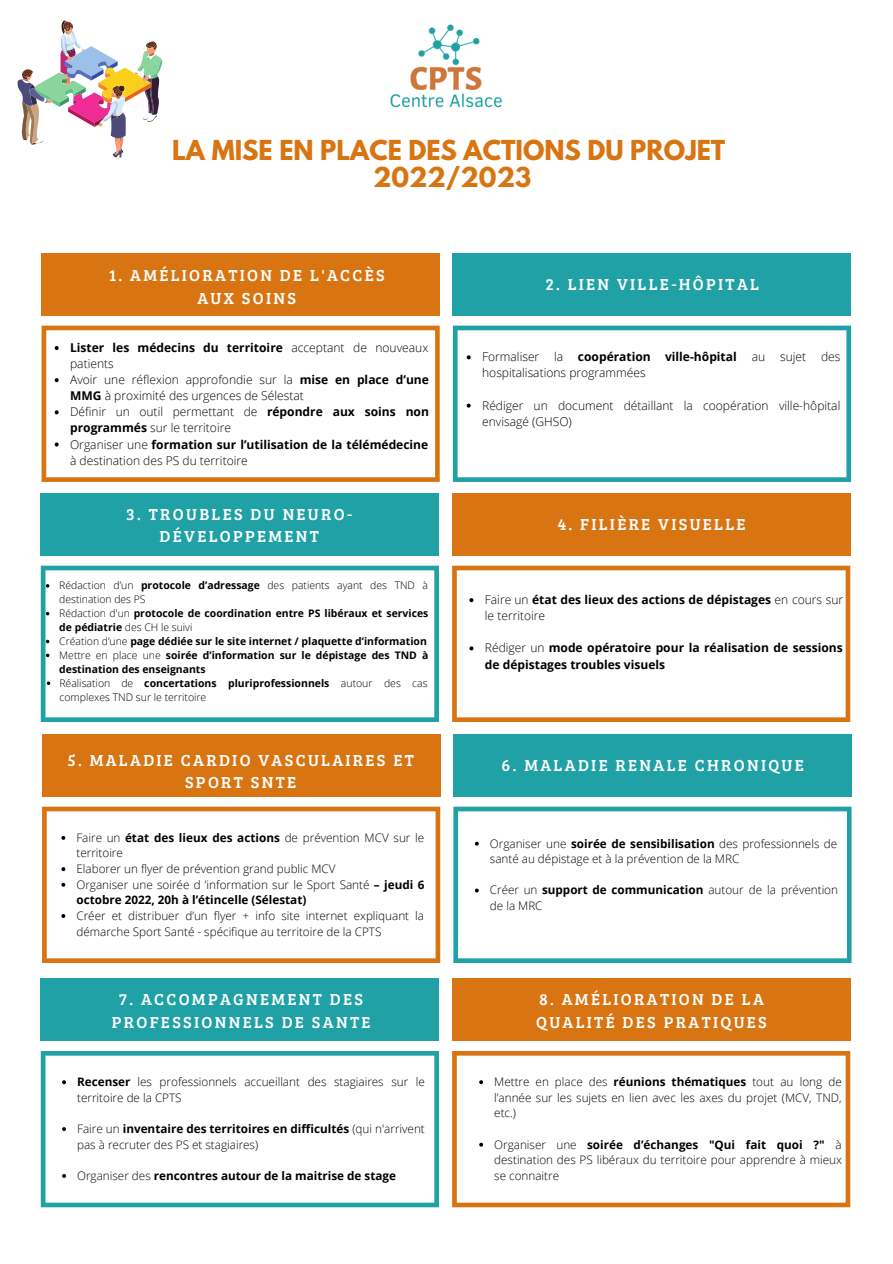
<style>
.page{position:relative;width:893px;height:1264px;background:#fff}
.page>*{position:absolute;margin:0;border:0;box-sizing:border-box;transform-origin:0 0}
.t1{font:700 24.3px/27px "League Spartan";color:#d87512;text-align:center}
.t2{font:16.5px/22.5px "Bree Serif";letter-spacing:.14em;color:#fff;text-align:center}
.t3{font:300 12px/16px "Open Sans";color:#000}
.t4{font:700 12px/16px "Open Sans";color:#000}
.t5{font:300 11.7px/15.6px "Open Sans";color:#000}
.t6{font:700 11.7px "Open Sans";color:#000}
.t7{font:700 10.5px/14px "Open Sans";color:#000}
.s1{font-weight:700}
.s2{font-weight:300}
</style>
<div class="page">
<img style="left:390px;top:24px;width:112px;height:84px">
<div style="left:42px;top:253px;width:397px;height:62px;background:#d87512"></div>
<svg style="left:42px;top:325px;width:397px;height:157px"></svg>
<div style="left:453px;top:253px;width:398px;height:62px;background:#20a1a6"></div>
<svg style="left:453px;top:325px;width:398px;height:157px"></svg>
<div style="left:41px;top:493px;width:398px;height:62px;background:#20a1a6"></div>
<svg style="left:41px;top:565px;width:398px;height:157px"></svg>
<div style="left:453px;top:734px;width:398px;height:62px;background:#20a1a6"></div>
<svg style="left:453px;top:806px;width:398px;height:157px"></svg>
<div style="left:452px;top:493px;width:398px;height:62px;background:#d87512"></div>
<svg style="left:452px;top:565px;width:398px;height:157px"></svg>
<div style="left:42px;top:734px;width:398px;height:62px;background:#d87512"></div>
<svg style="left:42px;top:806px;width:398px;height:157px"></svg>
<div style="left:41px;top:978px;width:398px;height:62px;background:#20a1a6"></div>
<svg style="left:41px;top:1051px;width:398px;height:156px"></svg>
<div style="left:452px;top:978px;width:398px;height:62px;background:#d87512"></div>
<svg style="left:452px;top:1051px;width:398px;height:156px"></svg>
<svg style="left:17px;top:20px;width:145px;height:138px"></svg>
<svg style="left:55px;top:346px;width:4px;height:4px"></svg>
<svg style="left:55px;top:378px;width:4px;height:4px"></svg>
<svg style="left:55px;top:410px;width:4px;height:4px"></svg>
<svg style="left:55px;top:442px;width:4px;height:4px"></svg>
<svg style="left:466px;top:355px;width:4px;height:4px"></svg>
<svg style="left:466px;top:403px;width:4px;height:4px"></svg>
<svg style="left:46px;top:639px;width:3px;height:4px"></svg>
<svg style="left:46px;top:653px;width:3px;height:4px"></svg>
<svg style="left:47px;top:681px;width:3px;height:4px"></svg>
<svg style="left:469px;top:598px;width:4px;height:4px"></svg>
<svg style="left:469px;top:646px;width:4px;height:4px"></svg>
<svg style="left:61px;top:836px;width:4px;height:3px"></svg>
<svg style="left:61px;top:867px;width:4px;height:4px"></svg>
<svg style="left:61px;top:882px;width:4px;height:4px"></svg>
<svg style="left:61px;top:914px;width:4px;height:4px"></svg>
<svg style="left:475px;top:841px;width:3px;height:4px"></svg>
<svg style="left:475px;top:888px;width:3px;height:4px"></svg>
<svg style="left:62px;top:1080px;width:4px;height:4px"></svg>
<svg style="left:62px;top:1127px;width:4px;height:3px"></svg>
<svg style="left:62px;top:1173px;width:4px;height:4px"></svg>
<svg style="left:479px;top:1080px;width:4px;height:4px"></svg>
<svg style="left:479px;top:1142px;width:4px;height:4px"></svg>
<h1 class="t1" style="left:172px;top:140px;width:554px">LA MISE EN PLACE DES ACTIONS DU PROJET<br>2022/2023</h1>
<h2 class="t2" style="left:109px;top:263px;width:277px">1. AMÉLIORATION DE L'ACCÈS<br>AUX SOINS</h2>
<h2 class="t2" style="left:545px;top:272px;width:215px">2. LIEN VILLE-HÔPITAL</h2>
<p class="t3" style="left:70px;top:339px;width:360px"><span class="s1">Lister les médecins du territoire</span> acceptant de nouveaux patients<br>Avoir une réflexion approfondie sur la <span class="s1">mise en place d’une MMG</span> à proximité des urgences de Sélestat<br>Définir un outil permettant de <span class="s1">répondre aux soins non programmés</span> sur le territoire<br>Organiser une <span class="s1">formation sur l’utilisation de la télémédecine </span>à destination des PS du territoire</p>
<p class="t3" style="left:482px;top:349px;width:360px">Formaliser la <span class="s1">coopération ville-hôpital</span> au sujet des hospitalisations programmées</p>
<p class="t3" style="left:482px;top:397px;width:359px">Rédiger un document détaillant la coopération ville-hôpital envisagé (GHSO)</p>
<h2 class="t2" style="left:126px;top:502px;width:227px">3. TROUBLES DU NEURO-<br>DÉVELOPPEMENT</h2>
<p class="t7" style="left:59px;top:578px;width:370px"><span class="s2">Rédaction d’un</span> protocole d’adressage <span class="s2">des patients ayant des TND à destination des PS<br>Rédaction d'un</span> protocole de coordination entre PS libéraux et services de pédiatrie <span class="s2">des CH le suivi<br>Création d’une</span> page dédiée sur le site internet / plaquette d’information <span class="s2">Mettre en place une</span> soirée d’information sur le dépistage des TND à destination des enseignants<br><span class="s2">Réalisation de</span> concertations pluriprofessionnels <span class="s2">autour des cas complexes TND sur le territoire</span></p>
<h2 class="t2" style="left:67px;top:747px;width:348px">5. MALADIE CARDIO VASCULAIRES ET<br>SPORT SNTE</h2>
<p class="t5" style="left:76px;top:829px;width:349px">Faire un <span class="s1">état des lieux des actions</span> de prévention MCV sur le territoire<br>Elaborer un flyer de prévention grand public MCV<br>Organiser une soirée d ’information sur le Sport Santé <span class="s1">– jeudi 6 octobre 2022, 20h à l’étincelle (Sélestat)</span></p>
<p class="t5" style="left:76px;top:907px;width:349px">Créer et distribuer d’un flyer + info site internet expliquant la démarche Sport Santé - spécifique au territoire de la CPTS</p>
<h2 class="t2" style="left:557px;top:512px;width:190px">4. FILIÈRE VISUELLE</h2>
<p class="t4" style="left:485px;top:591px;width:360px"><span class="s2">Faire un</span> état des lieux des actions de dépistages <span class="s2">en cours sur le territoire</span></p>
<p class="t4" style="left:485px;top:639px;width:359px"><span class="s2">Rédiger un</span> mode opératoire pour la réalisation de sessions de dépistages troubles visuels</p>
<h2 class="t2" style="left:501px;top:753px;width:304px">6. MALADIE RENALE CHRONIQUE</h2>
<p class="t5" style="left:490px;top:835px;width:349px">Organiser une <span class="s1">soirée de sensibilisation</span> des professionnels de santé au dépistage et à la prévention de la MRC</p>
<p class="t5" style="left:490px;top:882px;width:349px">Créer un <span class="s1">support de communication</span> autour de la prévention de la MRC</p>
<h2 class="t2" style="left:112px;top:987px;width:260px">7. ACCOMPAGNEMENT DES<br>PROFESSIONNELS DE SANTE</h2>
<h2 class="t2" style="left:536px;top:987px;width:232px;text-align:left">8. AMÉLIORATION DE LA<br>QUALITÉ DES PRATIQUES</h2>
<p class="t5" style="left:77px;top:1073px;width:349px"><span class="s1">Recenser</span> les professionnels accueillant des stagiaires sur le territoire de la CPTS</p>
<p class="t5" style="left:77px;top:1120px;width:349px">Faire un <span class="s1">inventaire des territoires en difficultés</span> (qui n'arrivent pas à recruter des PS et stagiaires)</p>
<p class="t6" style="left:77px;top:1167px;width:320px"><span class="s2">Organiser des</span> rencontres autour de la maitrise de stage</p>
<p class="t5" style="left:494px;top:1073px;width:349px;text-align:justify">Mettre en place des <span class="s1">réunions thématiques</span> tout au long de l’année sur les sujets en lien avec les axes du projet (MCV, TND, etc.)</p>
<p class="t5" style="left:494px;top:1136px;width:349px;text-align:justify">Organiser une <span class="s1">soirée d’échanges "Qui fait quoi ?"</span> à destination des PS libéraux du territoire pour apprendre à mieux se connaitre</p>
</div>
